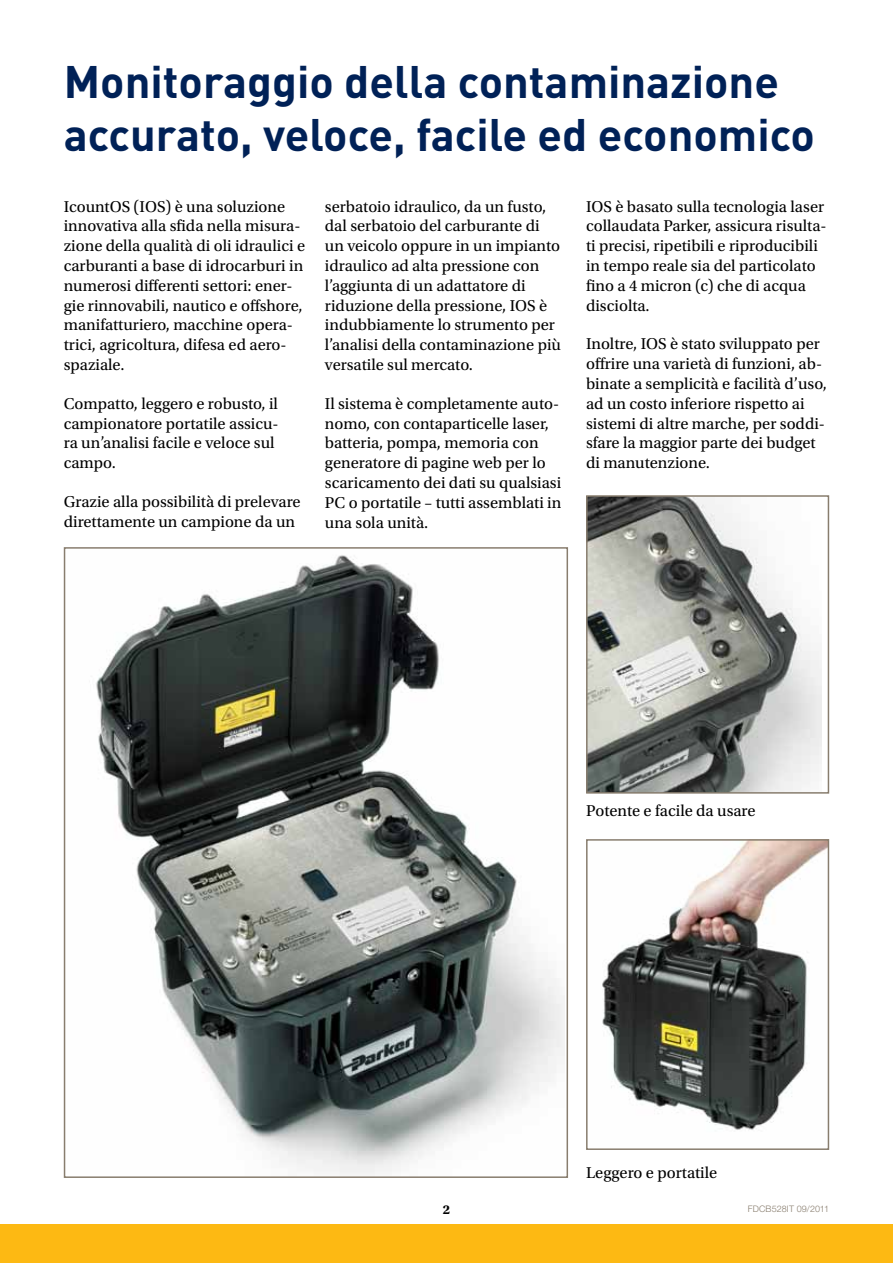
<style>
.page{position:relative;width:893px;height:1263px;background:#fff}
.page>*{position:absolute;margin:0;border:0;box-sizing:border-box;transform-origin:0 0}
.t1{font:700 45px/52.5px "DINOT";color:#002157}
.t2{font:16.5px/19.8px "Utopia Std";color:#000}
.t3{font:700 13.5px "Utopia Std";color:#000}
.t4{font:300 9px "Helvetica Neue LT Std";letter-spacing:.02em;color:#887d6e}
</style>
<div class="page">
<div style="left:0;top:1224px;width:893px;height:39px;background:#fdb913"></div>
<img style="left:96px;top:555px;width:468px;height:620px">
<div style="left:64px;top:547px;width:504px;height:631px;border:2px solid #887d6e"></div>
<img style="left:589px;top:498px;width:232px;height:293px">
<div style="left:586px;top:495px;width:243px;height:299px;border:2px solid #887d6e"></div>
<img style="left:602px;top:842px;width:224px;height:288px">
<div style="left:586px;top:839px;width:243px;height:311px;border:2px solid #887d6e"></div>
<h1 class="t1" style="left:64px;top:54px;width:753px">Monitoraggio della contaminazione accurato, veloce, facile ed economico</h1>
<p class="t2" style="left:64px;top:197px;width:243px">IcountOS (IOS) è una soluzione innovativa alla sfida nella misura&shy;zione della qualità di oli idraulici e carburanti a base di idrocarburi in numerosi differenti settori: ener&shy;gie rinnovabili, nautico e offshore, manifatturiero, macchine opera&shy;trici, agricoltura, difesa ed aero&shy;spaziale.</p>
<p class="t2" style="left:64px;top:394px;width:216px">Compatto, leggero e robusto, il campionatore portatile assicu&shy;ra un’analisi facile e veloce sul campo.</p>
<p class="t2" style="left:64px;top:492px;width:238px">Grazie alla possibilità di prelevare direttamente un campione da un</p>
<p class="t2" style="left:325px;top:197px;width:238px">serbatoio idraulico, da un fusto, dal serbatoio del carburante di un veicolo oppure in un impianto idraulico ad alta pressione con l’aggiunta di un adattatore di riduzione della pressione, IOS è indubbiamente lo strumento per l’analisi della contaminazione più versatile sul mercato.</p>
<p class="t2" style="left:325px;top:394px;width:238px">Il sistema è completamente auto&shy;nomo, con contaparticelle laser, batteria, pompa, memoria con generatore di pagine web per lo scaricamento dei dati su qualsiasi<br>PC o portatile – tutti assemblati in una sola unità.</p>
<p class="t2" style="left:586px;top:197px;width:242px">IOS è basato sulla tecnologia laser collaudata Parker, assicura risulta&shy;ti precisi, ripetibili e riproducibili in tempo reale sia del particolato fino a 4 micron (c) che di acqua disciolta.</p>
<p class="t2" style="left:586px;top:334px;width:242px">Inoltre, IOS è stato sviluppato per offrire una varietà di funzioni, ab&shy;binate a semplicità e facilità d’uso, ad un costo inferiore rispetto ai sistemi di altre marche, per soddi&shy;sfare la maggior parte dei budget di manutenzione.</p>
<p class="t2" style="left:586px;top:801px;width:171px">Potente e facile da usare</p>
<p class="t2" style="left:586px;top:1163px;width:133px">Leggero e portatile</p>
<p class="t3" style="left:443px;top:1202px;width:9px">2</p>
<p class="t4" style="left:748px;top:1203px;width:83px">FDCB528IT 09/2011</p>
</div>
